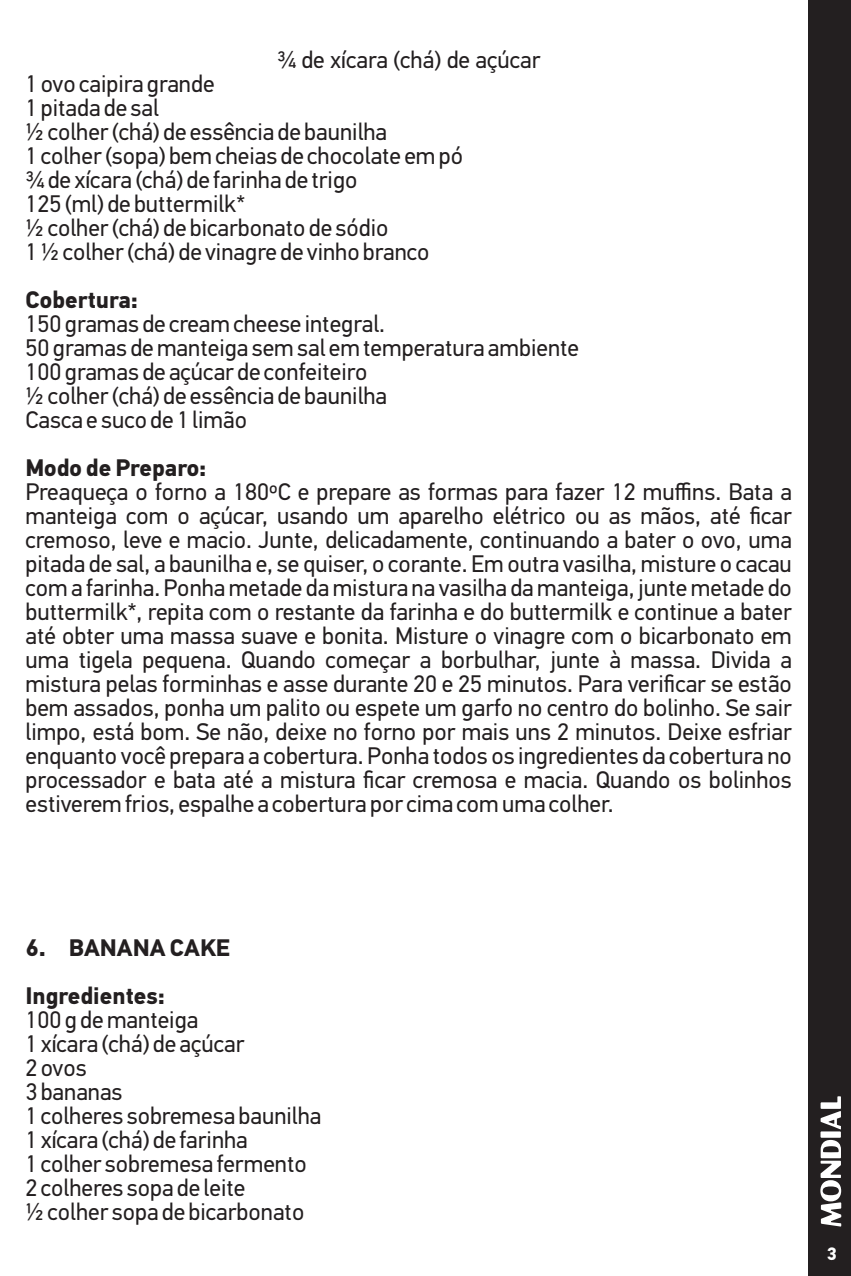
<style>
.page{position:relative;width:851px;height:1276px;background:#fff}
.page>*{position:absolute;margin:0;border:0;box-sizing:border-box;transform-origin:0 0}
.t1{font:24px/24px "PF Din Text Pro";color:#231f20}
.t2{font:700 24px "PF Din Text Pro";color:#231f20}
.t3{font:700 18px "PF Din Text Pro";color:#fff}
</style>
<div class="page">
<div style="left:807px;top:0;width:43px;height:1276px;background:#231f20"></div>
<svg style="left:820px;top:1096px;width:21px;height:130px"></svg>
<p class="t1" style="left:277px;top:50px;width:265px">¾ de xícara (chá) de açúcar</p>
<p class="t1" style="left:26px;top:74px;width:190px">1 ovo caipira grande<br>1 pitada de sal</p>
<p class="t1" style="left:26px;top:122px;width:363px">½ colher (chá) de essência de baunilha</p>
<p class="t1" style="left:26px;top:146px;width:439px">1 colher (sopa) bem cheias de chocolate em pó ¾ de xícara (chá) de farinha de trigo</p>
<p class="t1" style="left:25px;top:194px;width:221px">125 (ml) de buttermilk*</p>
<p class="t1" style="left:26px;top:218px;width:364px">½ colher (chá) de bicarbonato de sódio</p>
<p class="t1" style="left:26px;top:242px;width:405px">1 ½ colher (chá) de vinagre de vinho branco</p>
<p class="t2" style="left:26px;top:290px;width:114px">Cobertura:</p>
<p class="t1" style="left:26px;top:314px;width:361px">150 gramas de cream cheese integral.</p>
<p class="t1" style="left:26px;top:338px;width:555px">50 gramas de manteiga sem sal em temperatura ambiente</p>
<p class="t1" style="left:26px;top:362px;width:343px">100 gramas de açúcar de confeiteiro</p>
<p class="t1" style="left:26px;top:386px;width:363px">½ colher (chá) de essência de baunilha<br>Casca e suco de 1 limão</p>
<p class="t2" style="left:26px;top:458px;width:182px">Modo de Preparo:</p>
<p class="t1" style="left:25px;top:482px;width:767px;text-align:justify">Preaqueça o forno a 180ºC e prepare as formas para fazer 12 muffins. Bata a manteiga com o açúcar, usando um aparelho elétrico ou as mãos, até ficar cremoso, leve e macio. Junte, delicadamente, continuando a bater o ovo, uma pitada de sal, a baunilha e, se quiser, o corante. Em outra vasilha, misture o cacau com a farinha. Ponha metade da mistura na vasilha da manteiga, junte metade do buttermilk*, repita com o restante da farinha e do buttermilk e continue a bater até obter uma massa suave e bonita. Misture o vinagre com o bicarbonato em uma tigela pequena. Quando começar a borbulhar, junte à massa. Divida a mistura pelas forminhas e asse durante 20 e 25 minutos. Para verificar se estão bem assados, ponha um palito ou espete um garfo no centro do bolinho. Se sair limpo, está bom. Se não, deixe no forno por mais uns 2 minutos. Deixe esfriar enquanto você prepara a cobertura. Ponha todos os ingredientes da cobertura no processador e bata até a mistura ficar cremosa e macia. Quando os bolinhos estiverem frios, espalhe a cobertura por cima com uma colher.</p>
<p class="t2" style="left:26px;top:938px;width:206px">6. BANANA CAKE</p>
<p class="t2" style="left:25px;top:986px;width:141px">Ingredientes:</p>
<p class="t1" style="left:26px;top:1010px;width:174px">100 g de manteiga</p>
<p class="t1" style="left:25px;top:1034px;width:297px">1 xícara (chá) de açúcar<br>2 ovos<br>3 bananas<br>1 colheres sobremesa baunilha<br>1 xícara (chá) de farinha</p>
<p class="t1" style="left:25px;top:1142px;width:283px;line-height:48px">1 colher sobremesa fermento ½ colher sopa de bicarbonato</p>
<p class="t1" style="left:26px;top:1178px;width:221px">2 colheres sopa de leite</p>
<p class="t3" style="left:826px;top:1246px;width:11px">3</p>
</div>
